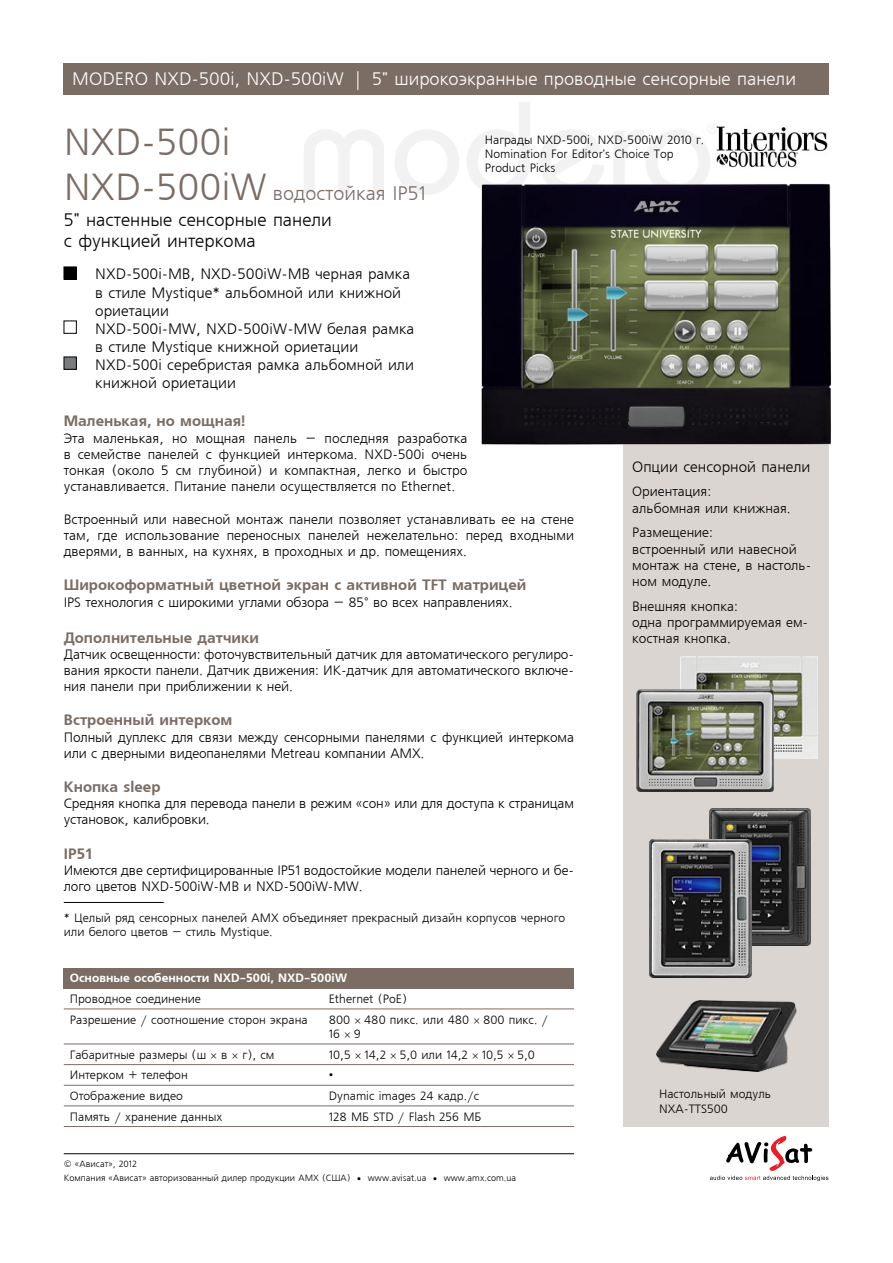
<style>
.page{position:relative;width:893px;height:1263px;background:#fff}
.page>*{position:absolute;margin:0;border:0;box-sizing:border-box;transform-origin:0 0}
.t1{font:37.5px "Free Set CTT";color:#7b6d64}
.t2{font:19.5px "Free Set CTT";color:#7b6d64}
.t3{font:18px "Free Set CTT";color:#fff}
.t4{font:18px/21.6px "Free Set CTT";color:#000}
.t5{font:15px/18px "Free Set CTT";color:#000}
.t6{font:15px "AXP Free Set C Bold";color:#7b6d64}
.t7{font:13.5px/16.2px "Free Set CTT";letter-spacing:-.01em;color:#000}
.t8{font:12px/14.4px "Free Set CTT";color:#000}
.t9{font:12px "AXP Free Set C Bold";color:#fff}
.t10{font:9px/14.4px "Free Set CTT";color:#000}
.s1{font-size:37.5px}
.s2{font-size:12px}
</style>
<div class="page">
<hr style="left:64px;top:1153px;width:510px;height:1px;background:#000">
<svg style="left:710px;top:1136px;width:118px;height:45px"></svg>
<div style="left:624px;top:442px;width:205px;height:685px;background:#dad5d1"></div>
<hr style="left:64px;top:902px;width:100px;height:1px;background:#000">
<div style="left:64px;top:64px;width:765px;height:31px;background:#7b6d64"></div>
<img style="left:709px;top:808px;width:102px;height:138px">
<img style="left:649px;top:839px;width:102px;height:138px">
<div style="left:64px;top:267px;width:12px;height:12px;background:#000"></div>
<div style="left:64px;top:267px;width:13px;height:12px;border:1px solid #000"></div>
<div style="left:64px;top:321px;width:13px;height:12px;border:1px solid #000"></div>
<div style="left:64px;top:357px;width:12px;height:12px;background:#797b7d"></div>
<div style="left:64px;top:357px;width:13px;height:12px;border:1px solid #000"></div>
<img style="left:656px;top:1000px;width:140px;height:71px">
<div style="left:64px;top:968px;width:510px;height:20px;background:#7b6d64"></div>
<hr style="left:64px;top:988px;width:259px;height:1px;background:#7b6d64">
<hr style="left:323px;top:988px;width:251px;height:1px;background:#7b6d64">
<hr style="left:64px;top:1008px;width:259px;height:1px;background:#7b6d64">
<hr style="left:323px;top:1008px;width:251px;height:1px;background:#7b6d64">
<hr style="left:64px;top:1043px;width:259px;height:1px;background:#7b6d64">
<hr style="left:323px;top:1043px;width:251px;height:1px;background:#7b6d64">
<hr style="left:64px;top:1064px;width:259px;height:1px;background:#7b6d64">
<hr style="left:323px;top:1064px;width:251px;height:1px;background:#7b6d64">
<hr style="left:64px;top:1085px;width:259px;height:1px;background:#7b6d64">
<hr style="left:323px;top:1085px;width:251px;height:1px;background:#7b6d64">
<hr style="left:64px;top:1105px;width:259px;height:1px;background:#7b6d64">
<hr style="left:323px;top:1105px;width:251px;height:1px;background:#7b6d64">
<hr style="left:64px;top:1126px;width:259px;height:1px;background:#7b6d64">
<hr style="left:323px;top:1126px;width:251px;height:1px;background:#7b6d64">
<img style="left:713px;top:123px;width:115px;height:46px">
<img style="left:681px;top:656px;width:137px;height:102px">
<img style="left:476px;top:178px;width:355px;height:274px">
<img style="left:636px;top:689px;width:138px;height:102px">
<h3 class="t3" style="left:72px;top:70px;width:725px">MODERO NXD-500i, NXD-500iW | 5" широкоэкранные проводные сенсорные панели</h3>
<h1 class="t1" style="left:64px;top:122px;width:168px">NXD-500i</h1>
<h2 class="t2" style="left:64px;top:183px;width:363px"><span class="s1">NXD-500iW</span> водостойкая IP51</h2>
<h3 class="t4" style="left:64px;top:209px;width:270px">5" настенные сенсорные панели с функцией интеркома</h3>
<p class="t5" style="left:95px;top:266px;width:320px">NXD-500i-MB, NXD-500iW-MB черная рамка в стиле Mystique* альбомной или книжной ориетации<br>NXD-500i-MW, NXD-500iW-MW белая рамка в стиле Mystique книжной ориетации<br>NXD-500i серебристая рамка альбомной или книжной ориетации</p>
<p class="t8" style="left:485px;top:133px;width:221px">Награды NXD-500i, NXD-500iW 2010 г.<br>Nomination For Editor's Choice Top<br>Product Picks</p>
<p class="t6" style="left:64px;top:413px;width:183px">Маленькая, но мощная!</p>
<p class="t7" style="left:64px;top:431px;width:405px;text-align:justify">Эта маленькая, но мощная панель – последняя разработка в семействе панелей с функцией интеркома. NXD-500i очень тонкая (около 5 см глубиной) и компактная, легко и быстро устанавливается. Питание панели осуществляется по Ethernet.</p>
<p class="t7" style="left:64px;top:512px;width:512px;text-align:justify">Встроенный или навесной монтаж панели позволяет устанавливать ее на стене там, где использование переносных панелей нежелательно: перед входными дверями, в ванных, на кухнях, в проходных и др. помещениях.</p>
<p class="t6" style="left:64px;top:577px;width:464px">Широкоформатный цветной экран с активной TFT матрицей</p>
<p class="t7" style="left:64px;top:594px;width:450px">IPS технология с широкими углами обзора – 85° во всех направлениях.</p>
<p class="t6" style="left:64px;top:629px;width:197px">Дополнительные датчики</p>
<p class="t7" style="left:64px;top:647px;width:512px;text-align:justify">Датчик освещенности: фоточувствительный датчик для автоматического регулиро&shy;вания яркости панели. Датчик движения: ИК-датчик для автоматического включе&shy;ния панели при приближении к ней.</p>
<p class="t6" style="left:64px;top:712px;width:170px">Встроенный интерком</p>
<p class="t7" style="left:64px;top:729px;width:512px">Полный дуплекс для связи между сенсорными панелями с функцией интеркома или с дверными видеопанелями Metreau компании AMX.</p>
<p class="t6" style="left:64px;top:778px;width:98px">Кнопка sleep</p>
<p class="t7" style="left:64px;top:796px;width:512px">Средняя кнопка для перевода панели в режим «сон» или для доступа к страницам установок, калибровки.</p>
<p class="t6" style="left:64px;top:845px;width:30px">IP51</p>
<p class="t7" style="left:64px;top:863px;width:512px">Имеются две сертифицированные IP51 водостойкие модели панелей черного и бе&shy;лого цветов NXD-500iW-MB и NXD-500iW-MW.</p>
<p class="t8" style="left:64px;top:911px;width:503px">* Целый ряд сенсорных панелей AMX объединяет прекрасный дизайн корпусов черного или белого цветов – стиль Mystique.</p>
<p class="t9" style="left:70px;top:971px;width:279px">Основные особенности NXD-500i, NXD-500iW</p>
<p class="t8" style="left:70px;top:992px;width:133px">Проводное соединение</p>
<p class="t8" style="left:329px;top:992px;width:80px">Ethernet (PoE)</p>
<p class="t8" style="left:70px;top:1013px;width:239px">Разрешение / соотношение сторон экрана</p>
<p class="t8" style="left:329px;top:1013px;width:221px">800 480 пикс. или 480 800 пикс. /<br>16 9</p>
<p class="t8" style="left:70px;top:1048px;width:138px">Габаритные размеры (ш</p>
<p class="t8" style="left:221px;top:1048px;width:8px">в</p>
<p class="t8" style="left:243px;top:1048px;width:33px">г), см</p>
<p class="t8" style="left:329px;top:1048px;width:208px">10,5 14,2 5,0 или 14,2 10,5 5,0</p>
<p class="t8" style="left:70px;top:1068px;width:120px">Интерком + телефон</p>
<p class="t8" style="left:329px;top:1068px;width:6px">•</p>
<p class="t8" style="left:70px;top:1089px;width:115px">Отображение видео</p>
<p class="t8" style="left:329px;top:1089px;width:152px">Dynamic images 24 кадр./с</p>
<p class="t8" style="left:70px;top:1110px;width:154px">Память / хранение данных</p>
<p class="t8" style="left:329px;top:1110px;width:154px">128 МБ STD / Flash 256 МБ</p>
<p class="t10" style="left:64px;top:1157px;width:454px">© «Ависат», 2012<br>Компания «Ависат» авторизованный дилер продукции AMX (США) <span class="s2">•</span> www.avisat.ua <span class="s2">•</span> www.amx.com.ua</p>
<p class="t5" style="left:632px;top:458px;width:180px">Опции сенсорной панели</p>
<p class="t7" style="left:632px;top:484px;width:160px">Ориентация:<br>альбомная или книжная.</p>
<p class="t7" style="left:632px;top:525px;width:181px">Размещение:<br>встроенный или навесной монтаж на стене, в настоль&shy;ном модуле.</p>
<p class="t7" style="left:632px;top:598px;width:178px">Внешняя кнопка:<br>одна программируемая ем&shy;костная кнопка.</p>
<p class="t8" style="left:659px;top:1087px;width:114px">Настольный модуль<br>NXA-TTS500</p>
</div>
